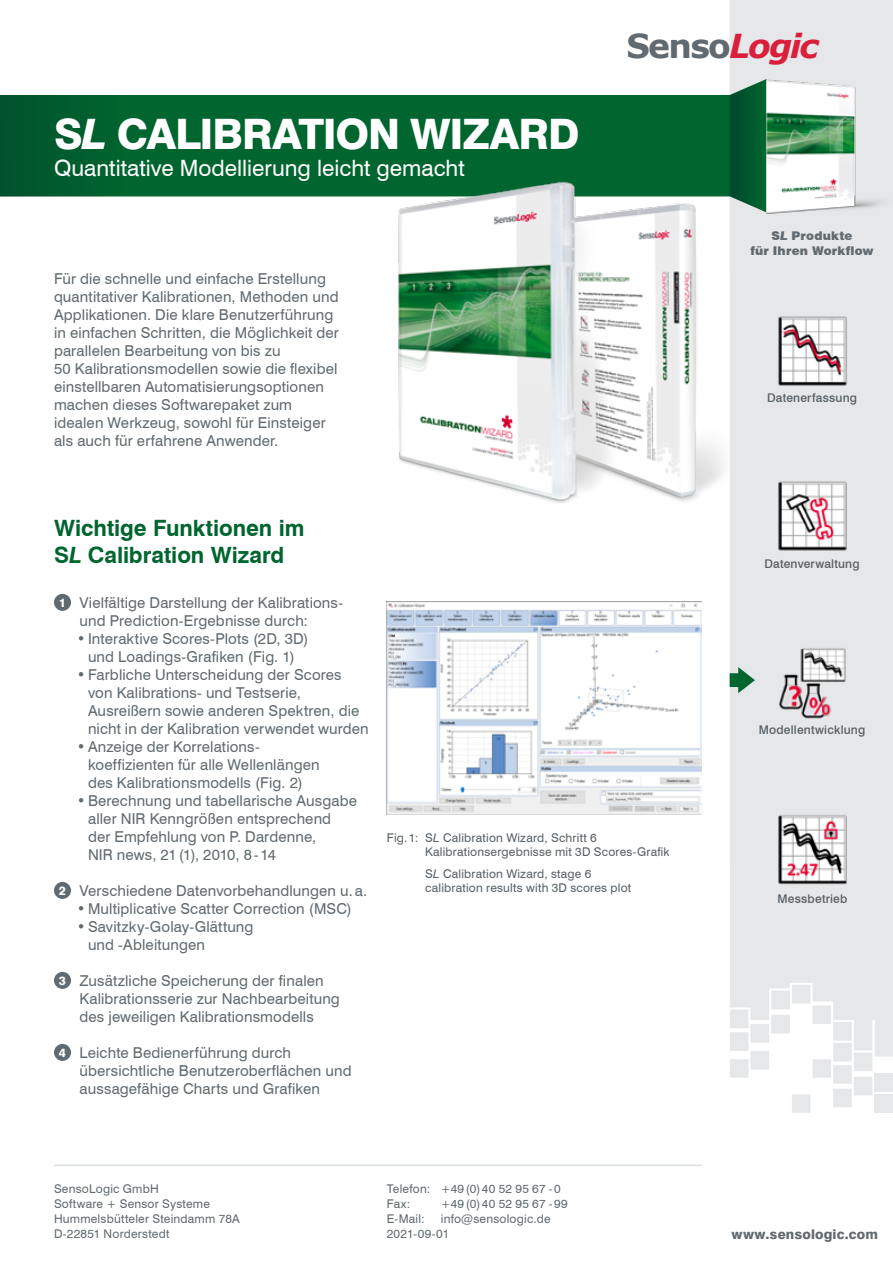
<style>
.page{position:relative;width:893px;height:1263px;background:#fff}
.page>*{position:absolute;margin:0;border:0;box-sizing:border-box;transform-origin:0 0}
.t1{font:800 42px "Swiss 721 BT";letter-spacing:-.03em;color:#fff}
.t2{font:700 33px "Verdana";letter-spacing:-.05em;color:#606a70}
.t3{font:700 22.5px/27px "Swiss 721 BT";color:#00652e}
.t4{font:22.5px "Swiss 721 BT";color:#fff}
.t5{font:15px/18px "Swiss 721 BT";letter-spacing:.01em;color:#606a70}
.t6{font:800 13.5px "Swiss 721 BT";letter-spacing:.01em;color:#606a70}
.t7{font:12px/15px "Swiss 721 BT";letter-spacing:.015em;color:#606a70}
.t8{font:12px/14.4px "Swiss 721 BT";letter-spacing:.015em;color:#576066}
.t9{font:500 12px "Swiss 721 BT";letter-spacing:.015em;color:#576066}
.t10{font:900 12px/14.4px "Swiss 721 BT";letter-spacing:.015em;color:#606a70;text-align:center}
.s1{font-style:italic}
.s2{font-style:italic;color:#da1f3d}
.s3{font-weight:800;font-size:12px;color:#fff}
</style>
<div class="page">
<div style="left:875px;top:1073px;width:18px;height:19px;background:#e6e7e8"></div>
<div style="left:875px;top:1094px;width:18px;height:19px;background:#e6e7e8"></div>
<svg style="left:730px;top:1056px;width:142px;height:57px"></svg>
<div style="left:730px;top:0;width:163px;height:1056px;background:#e6e7e8"></div>
<div style="left:0;top:94px;width:730px;height:103px;background:#00652e"></div>
<img style="left:756px;top:78px;width:137px;height:137px">
<div style="left:0;top:95px;width:130px;height:101px;background:#005c2e"></div>
<svg style="left:730px;top:79px;width:36px;height:133px;background:#1b6843"></svg>
<img style="left:389px;top:179px;width:341px;height:324px">
<div style="left:54px;top:594px;width:17px;height:17px;background:#606a70;border-radius:50%"></div>
<div style="left:54px;top:882px;width:17px;height:17px;background:#606a70;border-radius:50%"></div>
<div style="left:54px;top:972px;width:17px;height:17px;background:#606a70;border-radius:50%"></div>
<div style="left:54px;top:1044px;width:17px;height:17px;background:#606a70;border-radius:50%"></div>
<img style="left:756px;top:314px;width:121px;height:74px">
<img style="left:756px;top:477px;width:121px;height:74px">
<img style="left:753px;top:642px;width:127px;height:77px">
<img style="left:752px;top:809px;width:121px;height:81px">
<img style="left:387px;top:602px;width:315px;height:212px">
<hr style="left:54px;top:1164px;width:648px;height:2px;background:#d7dde0">
<svg style="left:730px;top:667px;width:25px;height:26px"></svg>
<h1 class="t1" style="left:54px;top:108px;width:527px">S<span class="s1">L</span> Calibration Wizard</h1>
<h3 class="t4" style="left:54px;top:152px;width:412px">Quantitative Modellierung leicht gemacht</h3>
<p class="t5" style="left:54px;top:269px;width:286px">Für die schnelle und einfache Erstellung quantitativer Kalibrationen, Methoden und Applikationen. Die klare Benutzerführung in einfachen Schritten, die Möglichkeit der parallelen Bearbeitung von bis zu<br>50 Kalibrationsmodellen sowie die flexibel einstellbaren Automatisierungsoptionen machen dieses Softwarepaket zum idealen Werkzeug, sowohl für Einsteiger als auch für erfahrene Anwender.</p>
<h2 class="t2" style="left:626px;top:23px;width:194px">Senso<span class="s2">Logic</span></h2>
<p class="t10" style="left:750px;top:229px;width:125px">S<span class="s1">L</span> Produkte<br>für Ihren Workflow</p>
<p class="t9" style="left:767px;top:391px;width:91px">Datenerfassung</p>
<h3 class="t3" style="left:54px;top:513px;width:252px">Wichtige Funktionen im<br>S<span class="s1">L</span> Calibration Wizard</h3>
<p class="t5" style="left:80px;top:593px;width:265px;text-indent:-21px"><span class="s3">1</span> Vielfältige Darstellung der Kalibrations&shy;und Prediction-Ergebnisse durch:</p>
<p class="t5" style="left:77px;top:629px;width:233px;text-align:center">•Interaktive Scores-Plots (2D, 3D) und Loadings-Grafiken (Fig. 1)</p>
<p class="t5" style="left:88px;top:665px;width:282px;text-indent:-11px">•Farbliche Unterscheidung der Scores von Kalibrations- und Testserie, Ausreißern sowie anderen Spektren, die nicht in der Kalibration verwendet wurden</p>
<p class="t5" style="left:88px;top:737px;width:233px;text-indent:-11px">•Anzeige der Korrelations&shy;koeffizienten für alle Wellenlängen des Kalibrationsmodells (Fig. 2)</p>
<p class="t5" style="left:88px;top:791px;width:270px;text-indent:-11px">•Berechnung und tabellarische Ausgabe aller NIR Kenngrößen entsprechend der Empfehlung von P. Dardenne,<br>NIR news, 21(1), 2010, 8-14</p>
<p class="t5" style="left:59px;top:881px;width:310px"><span class="s3">2</span> Verschiedene Datenvorbehandlungen u.a.</p>
<p class="t5" style="left:77px;top:899px;width:276px">• Multiplicative Scatter Correction (MSC)</p>
<p class="t5" style="left:88px;top:917px;width:167px;text-indent:-11px">•Savitzky-Golay-Glättung und -Ableitungen</p>
<p class="t5" style="left:80px;top:971px;width:262px;text-indent:-21px"><span class="s3">3</span> Zusätzliche Speicherung der finalen<br>Kalibrationsserie zur Nachbearbeitung des jeweiligen Kalibrationsmodells</p>
<p class="t5" style="left:80px;top:1043px;width:274px;text-indent:-21px"><span class="s3">4</span> Leichte Bedienerführung durch übersichtliche Benutzeroberflächen und aussagefähige Charts und Grafiken</p>
<p class="t8" style="left:425px;top:830px;width:246px;text-indent:-38px">Fig.1: S<span class="s1">L</span> Calibration Wizard, Schritt 6<br>Kalibrationsergebnisse mit 3D Scores-Grafik</p>
<p class="t8" style="left:425px;top:866px;width:208px">S<span class="s1">L</span> Calibration Wizard, stage 6 calibration results with 3D scores plot</p>
<p class="t7" style="left:54px;top:1181px;width:187px">SensoLogic GmbH<br>Software + Sensor Systeme<br>Hummelsbütteler Steindamm 78A<br>D-22851 Norderstedt</p>
<p class="t7" style="left:387px;top:1181px;width:175px">Telefon: +49(0)40 52 95 67 -0<br>Fax:</p>
<p class="t7" style="left:441px;top:1196px;width:128px">+49(0)40 52 95 67 -99</p>
<p class="t7" style="left:387px;top:1211px;width:165px;text-indent:54px">info@sensologic.de<br>2021-09-01</p>
<p class="t7" style="left:387px;top:1211px;width:39px">E-Mail:</p>
<p class="t9" style="left:764px;top:556px;width:97px">Datenverwaltung</p>
<p class="t9" style="left:759px;top:722px;width:108px">Modellentwicklung</p>
<p class="t9" style="left:777px;top:891px;width:71px">Messbetrieb</p>
<p class="t6" style="left:731px;top:1226px;width:148px">www.sensologic.com</p>
</div>
